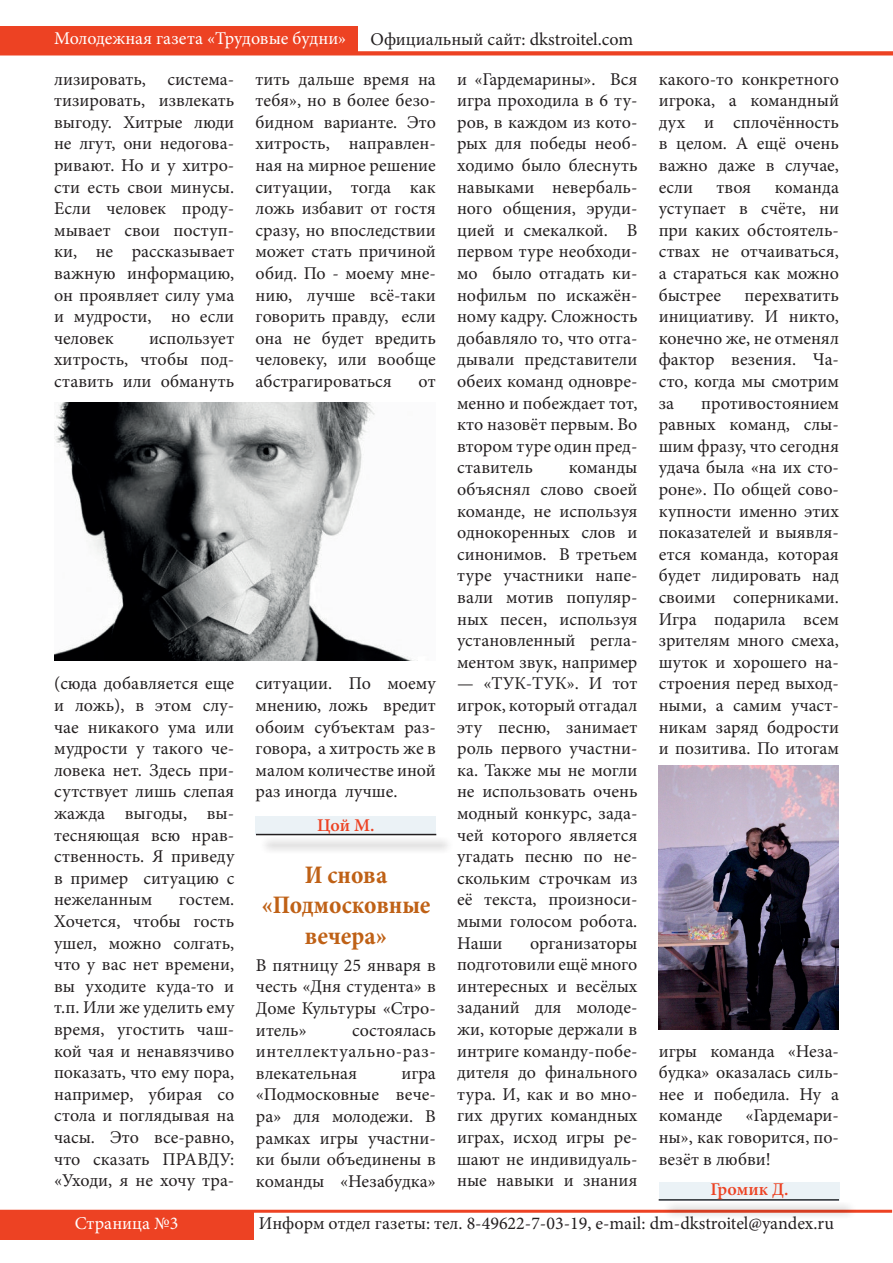
<style>
.page{position:relative;width:893px;height:1263px;background:#fff}
.page>*{position:absolute;margin:0;border:0;box-sizing:border-box;transform-origin:0 0}
.t1{font:700 condensed 25.5px/30.6px "Minion Pro";color:#bf6116;text-align:center}
.t2{font:18px/21.6px "Minion Pro";color:#231f20;text-align:justify}
.t3{font:18px "Minion Pro";color:#fff}
.t4{font:600 18px "Minion Pro";letter-spacing:-.005em;color:#ed4223}
</style>
<div class="page">
<hr style="left:0;top:1210px;width:892px;height:3px;background:#ed4223">
<div style="left:0;top:1212px;width:254px;height:27px;background:#ed4223"></div>
<hr style="left:0;top:51px;width:893px;height:3px;background:#ed4223">
<hr style="left:0;top:53px;width:893px;height:3px;background:#ed4223">
<div style="left:0;top:27px;width:357px;height:27px;background:#ed4223"></div>
<div style="left:662px;top:1201px;width:195px;height:18px;background:#231f20;opacity:.75"></div>
<hr style="left:659px;top:1199px;width:180px;height:1px;background:#231f20">
<div style="left:256px;top:816px;width:180px;height:18px;background:#ebf2f6"></div>
<div style="left:259px;top:836px;width:195px;height:18px;background:#f0f0f0"></div>
<hr style="left:256px;top:834px;width:180px;height:1px;background:#231f20">
<img style="left:54px;top:402px;width:358px;height:258px">
<img style="left:659px;top:765px;width:180px;height:264px">
<div style="left:660px;top:1182px;width:180px;height:18px;background:#ebf2f6"></div>
<p class="t3" style="left:54px;top:26px;width:294px">Молодежная газета «Трудовые будни»</p>
<p class="t2" style="left:371px;top:29px;width:264px">Официальный сайт: dkstroitel.com</p>
<p class="t2" style="left:54px;top:68px;width:182px">лизировать, система&shy;тизировать, извлекать выгоду. Хитрые люди не лгут, они недогова&shy;ривают. Но и у хитро&shy;сти есть свои минусы.<br>Если человек проду&shy;мывает свои поступ&shy;ки, не рассказывает важную информацию, он проявляет силу ума и мудрости, но если человек</p>
<p class="t2" style="left:457px;top:68px;width:182px">и «Гардемарины». Вся игра проходила в 6 ту&shy;ров, в каждом из кото&shy;рых для победы необ&shy;ходимо было блеснуть навыками невербаль&shy;ного общения, эруди&shy;цией и смекалкой. В первом туре необходи&shy;мо было отгадать ки&shy;нофильм по искажён&shy;ному кадру. Сложность добавляло то, что отга&shy;дывали представители обеих команд одновре&shy;менно и побеждает тот, кто назовёт первым. Во втором туре один пред&shy;ставитель</p>
<p class="t2" style="left:256px;top:68px;width:182px">тить дальше время на тебя», но в более безо&shy;бидном варианте. Это хитрость, направлен&shy;ная на мирное решение ситуации, тогда как ложь избавит от гостя сразу, но впоследствии может стать причиной обид. По - моему мне&shy;нию, лучше всё-таки говорить правду, если она не будет вредить человеку, или вообще абстрагироваться</p>
<p class="t2" style="left:54px;top:327px;width:182px;text-indent:95px">использует хитрость, чтобы под&shy;ставить или обмануть</p>
<p class="t2" style="left:419px;top:370px;width:19px">от</p>
<p class="t2" style="left:457px;top:457px;width:182px;text-indent:112px">команды объяснял слово своей команде, не используя однокоренных слов и синонимов. В третьем туре участники напе&shy;вали мотив популяр&shy;ных песен, используя установленный регла&shy;ментом звук, например</p>
<p class="t2" style="left:457px;top:673px;width:182px">— «ТУК-ТУК». И тот игрок, который отгадал эту песню, занимает роль первого участни&shy;ка. Также мы не могли не использовать очень модный конкурс, зада&shy;чей которого является угадать песню по не&shy;скольким строчкам из её текста, произноси&shy;мыми голосом робота.<br>Наши</p>
<p class="t2" style="left:54px;top:673px;width:182px">(сюда добавляется еще и ложь), в этом слу&shy;чае никакого ума или мудрости у такого че&shy;ловека нет. Здесь при&shy;сутствует лишь слепая жажда выгоды, вы&shy;тесняющая всю нрав&shy;ственность. Я приведу в пример ситуацию с нежеланным</p>
<p class="t2" style="left:256px;top:673px;width:182px">ситуации. По моему мнению, ложь вредит обоим субъектам раз&shy;говора, а хитрость же в малом количестве иной раз иногда лучше.</p>
<p class="t4" style="left:317px;top:813px;width:59px">Цой М.</p>
<h1 class="t1" style="left:261px;top:859px;width:171px">И снова «Подмосковные вечера»</h1>
<p class="t2" style="left:256px;top:954px;width:181px">В пятницу 25 января в честь «Дня студента» в Доме Культуры «Стро&shy;итель»</p>
<p class="t2" style="left:54px;top:889px;width:182px;text-indent:125px">гостем.<br>Хочется, чтобы гость ушел, можно солгать, что у вас нет времени, вы уходите куда-то и т.п. Или же уделить ему время, угостить чаш&shy;кой чая и ненавязчиво показать, что ему пора, например, убирая со стола и поглядывая на часы. Это все-равно, что сказать ПРАВДУ: «Уходи, я не хочу тра-</p>
<p class="t2" style="left:457px;top:932px;width:182px;text-indent:73px">организаторы подготовили ещё много интересных и весёлых заданий для молоде&shy;жи, которые держали в интриге команду-побе&shy;дителя до финального тура. И, как и во мно&shy;гих других командных играх, исход игры ре&shy;шают не индивидуаль&shy;ные навыки и знания</p>
<p class="t2" style="left:256px;top:1019px;width:181px;text-indent:96px">состоялась интеллектуально-раз&shy;влекательная</p>
<p class="t2" style="left:256px;top:1062px;width:181px;text-indent:145px">игра «Подмосковные вече&shy;ра» для молодежи. В рамках игры участни&shy;ки были объединены в команды «Незабудка»</p>
<p class="t2" style="left:659px;top:68px;width:182px">какого-то конкретного игрока, а командный дух и сплочённость в целом. А ещё очень важно даже в случае, если</p>
<p class="t2" style="left:659px;top:176px;width:182px;text-indent:116px">команда уступает в счёте, ни при каких обстоятель&shy;ствах не отчаиваться, а стараться как можно быстрее</p>
<p class="t2" style="left:716px;top:176px;width:36px">твоя</p>
<p class="t2" style="left:659px;top:284px;width:182px;text-indent:86px">перехватить инициативу. И никто, конечно же, не отменял фактор везения. Ча&shy;сто, когда мы смотрим за</p>
<p class="t2" style="left:659px;top:392px;width:182px;text-indent:42px">противостоянием равных команд, слы&shy;шим фразу, что сегодня удача была «на их сто&shy;роне». По общей сово&shy;купности именно этих показателей и выявля&shy;ется команда, которая будет лидировать над своими соперниками.<br>Игра подарила всем зрителям много смеха, шуток и хорошего на&shy;строения перед выход&shy;ными, а самим участ&shy;никам заряд бодрости и позитива. По итогам</p>
<p class="t2" style="left:659px;top:1040px;width:182px">игры команда «Неза&shy;будка» оказалась силь&shy;нее и победила. Ну а команде</p>
<p class="t2" style="left:659px;top:1105px;width:182px;text-indent:87px">«Гардемари&shy;ны», как говорится, по&shy;везёт в любви!</p>
<p class="t4" style="left:710px;top:1176px;width:80px">Громик Д.</p>
<p class="t3" style="left:75px;top:1211px;width:105px">Страница №3</p>
<p class="t2" style="left:259px;top:1212px;width:577px">Информ отдел газеты: тел. 8-49622-7-03-19, e-mail: dm-dkstroitel@yandex.ru</p>
</div>
